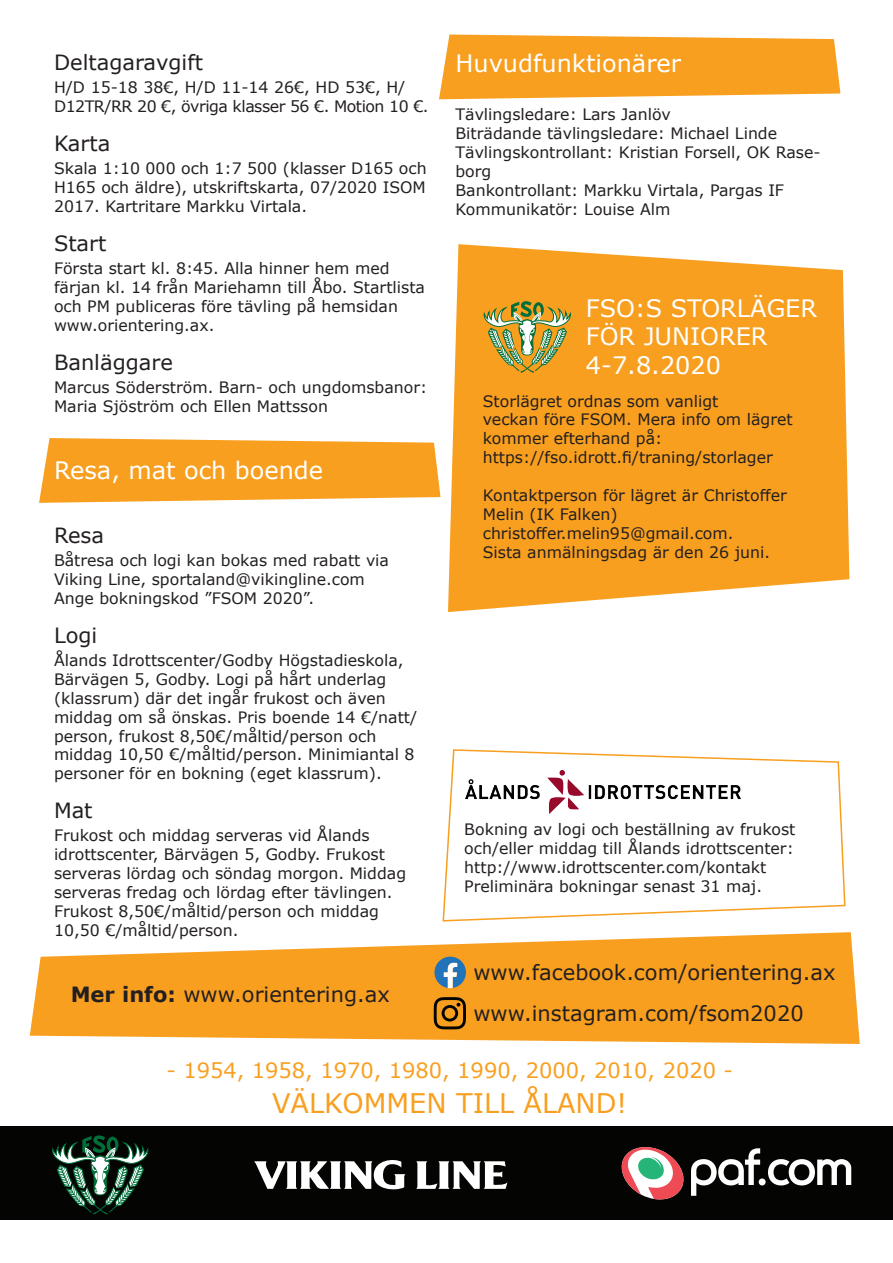
<style>
.page{position:relative;width:893px;height:1263px;background:#fff}
.page>*{position:absolute;margin:0;border:0;box-sizing:border-box;transform-origin:0 0}
.Rubrik{font:27px "Verdana";color:#f89f1f}
.Text{font:24px/28.8px "Verdana";color:#fff}
.Rubrik-2{font:21px "Verdana";color:#231f20}
.Rubrik-3{font:21px "Verdana";color:#f89f1f}
.Text-2{font:21px "Verdana";color:#231f20}
.Text-3{font:15.75px/18.9px "Verdana";color:#231f20}
.Text-4{font:15.75px/18.9px "Verdana";letter-spacing:-.03em;color:#231f20}
.s1{font-weight:700}
</style>
<div class="page">
<svg style="left:30px;top:932px;width:830px;height:112px;fill:#f89f1f"></svg>
<svg style="left:39px;top:438px;width:401px;height:65px;background:#f8a835"></svg>
<div style="left:0;top:1126px;width:893px;height:94px;background:#040503"></div>
<svg style="left:52px;top:1135px;width:96px;height:79px"></svg>
<svg style="left:622px;top:1147px;width:229px;height:52px"></svg>
<svg style="left:448px;top:244px;width:401px;height:368px;background:#f8a836"></svg>
<svg style="left:484px;top:301px;width:87px;height:72px;background:#bea34a"></svg>
<svg style="left:439px;top:35px;width:401px;height:64px;background:#f8a732"></svg>
<svg style="left:416px;top:1161px;width:91px;height:28px"></svg>
<svg style="left:254px;top:1160px;width:151px;height:30px"></svg>
<svg style="left:434px;top:957px;width:32px;height:31px"></svg>
<svg style="left:434px;top:997px;width:32px;height:32px"></svg>
<svg style="left:442px;top:749px;width:404px;height:173px"></svg>
<img style="left:466px;top:770px;width:275px;height:43px">
<p class="Rubrik-2" style="left:54px;top:48px;width:151px">Deltagaravgift</p>
<p class="Text-4" style="left:54px;top:78px;width:376px">H/D 15-18 38€, H/D 11-14 26€, HD 53€, H/<br>D12TR/RR 20 €, övriga klasser 56 €. Motion 10 €.</p>
<p class="Rubrik-2" style="left:54px;top:129px;width:58px">Karta</p>
<p class="Text-3" style="left:54px;top:159px;width:374px;text-align:justify">Skala 1:10 000 och 1:7 500 (klasser D165 och H165 och äldre), utskriftskarta, 07/2020 ISOM 2017. Kartritare Markku Virtala.</p>
<p class="Rubrik-2" style="left:54px;top:229px;width:54px">Start</p>
<p class="Text-3" style="left:54px;top:259px;width:373px">Första start kl. 8:45. Alla hinner hem med färjan kl. 14 från Mariehamn till Åbo. Startlista och PM publiceras före tävling på hemsidan www.orientering.ax.</p>
<p class="Rubrik-2" style="left:54px;top:348px;width:120px">Banläggare</p>
<p class="Text-3" style="left:54px;top:378px;width:375px">Marcus Söderström. Barn- och ungdomsbanor:<br>Maria Sjöström och Ellen Mattsson</p>
<p class="Text" style="left:54px;top:455px;width:271px">Resa, mat och boende</p>
<p class="Rubrik-2" style="left:54px;top:520px;width:52px">Resa</p>
<p class="Text-3" style="left:54px;top:551px;width:337px">Båtresa och logi kan bokas med rabatt via<br>Viking Line, sportaland@vikingline.com</p>
<p class="Text-3" style="left:54px;top:588px;width:262px">Ange bokningskod ”FSOM 2020”.</p>
<p class="Rubrik-2" style="left:54px;top:620px;width:45px">Logi</p>
<p class="Text-3" style="left:54px;top:651px;width:365px">Ålands Idrottscenter/Godby Högstadieskola, Bärvägen 5, Godby. Logi på hårt underlag (klassrum) där det ingår frukost och även middag om så önskas. Pris boende 14 €/natt/ person, frukost 8,50€/måltid/person och middag 10,50 €/måltid/person. Minimiantal 8 personer för en bokning (eget klassrum).</p>
<p class="Rubrik-2" style="left:54px;top:796px;width:40px">Mat</p>
<p class="Text-3" style="left:54px;top:826px;width:354px">Frukost och middag serveras vid Ålands idrottscenter, Bärvägen 5, Godby. Frukost serveras lördag och söndag morgon. Middag serveras fredag och lördag efter tävlingen.<br>Frukost 8,50€/måltid/person och middag 10,50 €/måltid/person.</p>
<p class="Rubrik-2" style="left:71px;top:980px;width:321px"><span class="s1">Mer info:</span> www.orientering.ax</p>
<p class="Text" style="left:455px;top:49px;width:227px">Huvudfunktionärer</p>
<p class="Text-3" style="left:455px;top:105px;width:217px">Tävlingsledare: Lars Janlöv</p>
<p class="Text-3" style="left:455px;top:124px;width:323px">Biträdande tävlingsledare: Michael Linde</p>
<p class="Text-3" style="left:455px;top:143px;width:367px">Tävlingskontrollant: Kristian Forsell, OK Rase&shy;borg</p>
<p class="Text-3" style="left:455px;top:180px;width:330px">Bankontrollant: Markku Virtala, Pargas IF</p>
<p class="Text-3" style="left:455px;top:199px;width:216px">Kommunikatör: Louise Alm</p>
<p class="Text" style="left:586px;top:293px;width:233px">FSO:S STORLÄGER<br>FÖR JUNIORER<br>4-7.8.2020</p>
<p class="Text-3" style="left:483px;top:391px;width:311px">Storlägret ordnas som vanligt<br>veckan före FSOM. Mera info om lägret kommer efterhand på:</p>
<p class="Text-3" style="left:483px;top:448px;width:292px">https://fso.idrott.fi/traning/storlager</p>
<p class="Text-3" style="left:483px;top:486px;width:306px">Kontaktperson för lägret är Christoffer<br>Melin (IK Falken) christoffer.melin95@gmail.com.<br>Sista anmälningsdag är den 26 juni.</p>
<p class="Text-3" style="left:464px;top:820px;width:333px">Bokning av logi och beställning av frukost och/eller middag till Ålands idrottscenter: http://www.idrottscenter.com/kontakt Preliminära bokningar senast 31 maj.</p>
<p class="Rubrik-2" style="left:473px;top:958px;width:364px">www.facebook.com/orientering.ax</p>
<p class="Text-2" style="left:473px;top:998px;width:332px">www.instagram.com/fsom2020</p>
<p class="Rubrik-3" style="left:166px;top:1056px;width:568px">- 1954, 1958, 1970, 1980, 1990, 2000, 2010, 2020 -</p>
<p class="Rubrik" style="left:272px;top:1084px;width:357px">VÄLKOMMEN TILL ÅLAND!</p>
</div>
